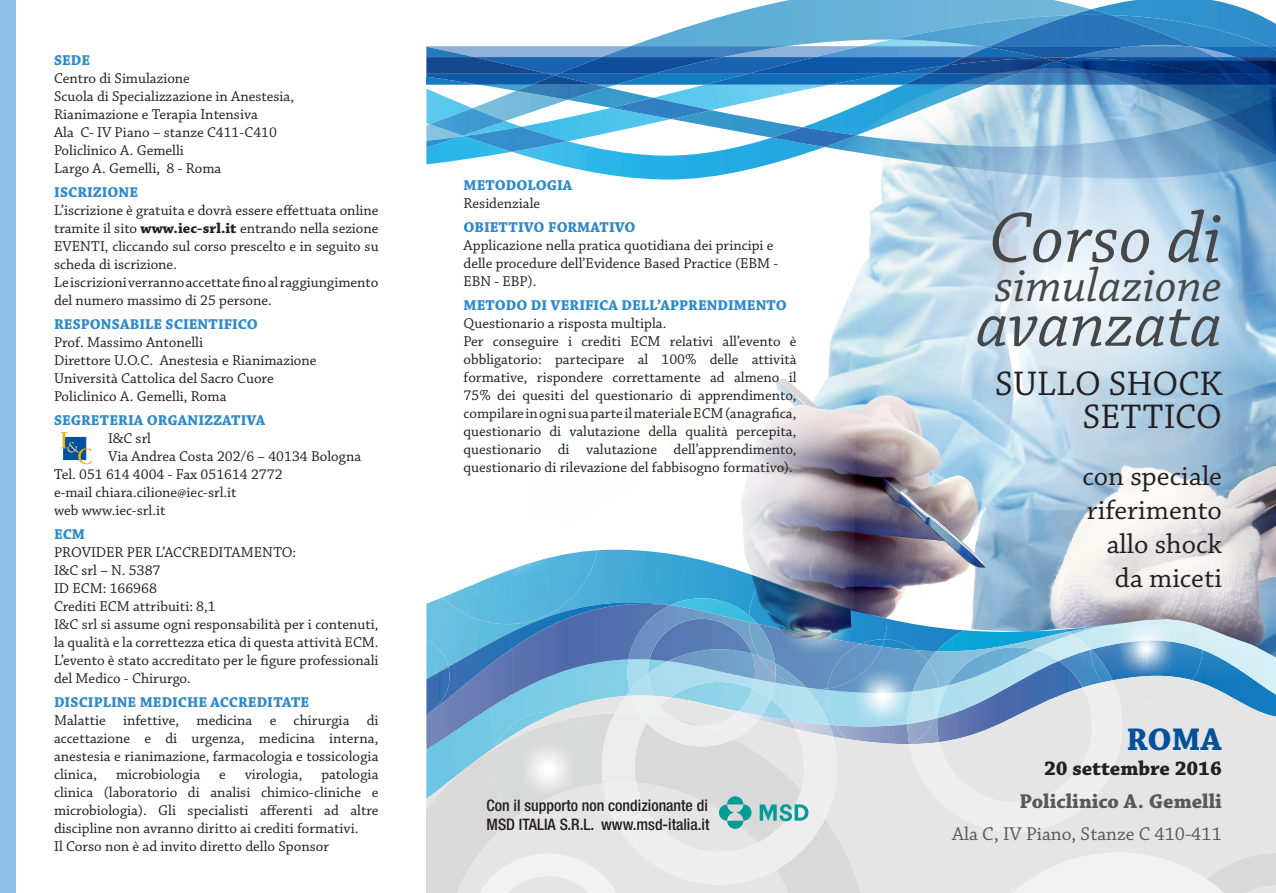
<style>
.page{position:relative;width:1276px;height:893px;background:#fff}
.page>*{position:absolute;margin:0;border:0;box-sizing:border-box;transform-origin:0 0}
.t1{font:italic 75px "Chaparral Pro";color:#464748}
.t2{font:italic 69px "Chaparral Pro";color:#464748}
.t3{font:italic 49.5px "Chaparral Pro";color:#464748}
.t4{font:35.85px/33px "Chaparral Pro";letter-spacing:.005em;color:#231f20;text-align:right}
.t5{font:700 33px "Chaparral Pro";color:#01519b}
.t6{font:28.5px "Chaparral Pro";color:#231f20}
.t7{font:700 21px "Chaparral Pro";color:#57585a}
.t8{font:700 21px "Chaparral Pro";color:#231f20}
.t9{font:19.5px "Chaparral Pro";color:#57585a}
.t10{font:500 condensed 15.9px/19.5px "Helvetica Neue";color:#231f20}
.t11{font:15px/18px "Chaparral Pro";color:#231f20;text-align:justify}
.t12{font:700 15px "Chaparral Pro";color:#2f89c9}
.s1{font-weight:700}
</style>
<div class="page">
<svg style="left:441px;top:550px;width:549px;height:54px"></svg>
<div style="left:870px;top:687px;width:406px;height:206px;background:#e4e5e4"></div>
<svg style="left:959px;top:852px;width:317px;height:41px"></svg>
<img style="left:442px;top:550px;width:155px;height:48px">
<img style="left:757px;top:551px;width:130px;height:28px">
<img style="left:749px;top:579px;width:138px;height:60px">
<img style="left:884px;top:639px;width:23px;height:8px">
<img style="left:870px;top:726px;width:37px;height:13px">
<img style="left:870px;top:693px;width:37px;height:31px">
<img style="left:870px;top:724px;width:37px;height:2px">
<img style="left:870px;top:647px;width:37px;height:46px">
<img style="left:879px;top:691px;width:28px;height:2px">
<img style="left:870px;top:739px;width:37px;height:13px">
<img style="left:870px;top:639px;width:14px;height:8px">
<img style="left:870px;top:644px;width:11px;height:44px">
<img style="left:1131px;top:681px;width:61px;height:23px">
<svg style="left:907px;top:617px;width:224px;height:215px;background:#c2d3df"></svg>
<img style="left:1102px;top:681px;width:16px;height:15px">
<svg style="left:426px;top:0;width:850px;height:178px"></svg>
<svg style="left:778px;top:68px;width:498px;height:442px"></svg>
<div style="left:990px;top:371px;width:286px;height:310px;background:#fff;opacity:.75"></div>
<div style="left:0;top:0;width:16px;height:893px;background:#8dc2e9"></div>
<svg style="left:426px;top:598px;width:444px;height:295px;background:#adc6d7"></svg>
<svg style="left:60px;top:432px;width:32px;height:32px"></svg>
<p class="t12" style="left:54px;top:52px;width:38px">SEDE</p>
<p class="t11" style="left:54px;top:70px;width:137px">Centro di Simulazione</p>
<p class="t11" style="left:54px;top:88px;width:242px">Scuola di Specializzazione in Anestesia,</p>
<p class="t11" style="left:54px;top:106px;width:205px">Rianimazione e Terapia Intensiva</p>
<p class="t11" style="left:54px;top:124px;width:224px">Ala C- IV Piano – stanze C411-C410</p>
<p class="t11" style="left:54px;top:142px;width:131px">Policlinico A. Gemelli</p>
<p class="t11" style="left:54px;top:160px;width:169px">Largo A. Gemelli, 8 - Roma</p>
<p class="t12" style="left:54px;top:184px;width:86px">ISCRIZIONE</p>
<p class="t11" style="left:54px;top:202px;width:326px">L’iscrizione è gratuita e dovrà essere effettuata online tramite il sito <span class="s1">www.iec-srl.it</span> entrando nella sezione EVENTI, cliccando sul corso prescelto e in seguito su scheda di iscrizione.</p>
<p class="t11" style="left:54px;top:274px;width:326px">Le iscrizioni verranno accettate fino al raggiungimento del numero massimo di 25 persone.</p>
<p class="t12" style="left:54px;top:316px;width:205px">RESPONSABILE SCIENTIFICO</p>
<p class="t11" style="left:54px;top:334px;width:151px">Prof. Massimo Antonelli</p>
<p class="t11" style="left:54px;top:352px;width:264px">Direttore U.O.C. Anestesia e Rianimazione</p>
<p class="t11" style="left:54px;top:370px;width:221px">Università Cattolica del Sacro Cuore</p>
<p class="t11" style="left:54px;top:388px;width:174px">Policlinico A. Gemelli, Roma</p>
<p class="t12" style="left:54px;top:412px;width:213px">SEGRETERIA ORGANIZZATIVA</p>
<p class="t11" style="left:108px;top:430px;width:45px">I&amp;C srl</p>
<p class="t11" style="left:108px;top:448px;width:255px">Via Andrea Costa 202/6 – 40134 Bologna</p>
<p class="t11" style="left:54px;top:466px;width:230px">Tel. 051 614 4004 - Fax 051614 2772</p>
<p class="t11" style="left:54px;top:484px;width:184px">e-mail chiara.cilione@iec-srl.it</p>
<p class="t11" style="left:54px;top:502px;width:113px">web www.iec-srl.it</p>
<p class="t12" style="left:54px;top:526px;width:33px">ECM</p>
<p class="t11" style="left:54px;top:544px;width:244px">PROVIDER PER L’ACCREDITAMENTO:</p>
<p class="t11" style="left:54px;top:562px;width:108px">I&amp;C srl – N. 5387</p>
<p class="t11" style="left:54px;top:580px;width:104px">ID ECM: 166968</p>
<p class="t11" style="left:54px;top:598px;width:163px">Crediti ECM attribuiti: 8,1</p>
<p class="t11" style="left:54px;top:616px;width:326px">I&amp;C srl si assume ogni responsabilità per i contenuti, la qualità e la correttezza etica di questa attività ECM.</p>
<p class="t11" style="left:54px;top:652px;width:326px">L’evento è stato accreditato per le figure professionali del Medico - Chirurgo.</p>
<p class="t12" style="left:54px;top:694px;width:257px">DISCIPLINE MEDICHE ACCREDITATE</p>
<p class="t11" style="left:54px;top:712px;width:326px">Malattie infettive, medicina e chirurgia di accettazione e di urgenza, medicina interna, anestesia e rianimazione, farmacologia e tossicologia clinica,</p>
<p class="t11" style="left:54px;top:766px;width:326px;text-indent:267px">patologia clinica (laboratorio di analisi chimico-cliniche e microbiologia). Gli specialisti afferenti ad altre discipline non avranno diritto ai crediti formativi.</p>
<p class="t11" style="left:54px;top:838px;width:276px">Il Corso non è ad invito diretto dello Sponsor</p>
<p class="t11" style="left:116px;top:766px;width:86px">microbiologia</p>
<p class="t11" style="left:219px;top:766px;width:8px">e</p>
<p class="t11" style="left:245px;top:766px;width:59px">virologia,</p>
<p class="t12" style="left:463px;top:176px;width:110px">METODOLOGIA</p>
<p class="t11" style="left:463px;top:195px;width:78px">Residenziale</p>
<p class="t12" style="left:463px;top:218px;width:173px">OBIETTIVO FORMATIVO</p>
<p class="t11" style="left:463px;top:237px;width:316px;text-align:left">Applicazione nella pratica quotidiana dei principi e delle procedure dell’Evidence Based Practice (EBM -<br>EBN - EBP).</p>
<p class="t12" style="left:463px;top:296px;width:325px">METODO DI VERIFICA DELL’APPRENDIMENTO</p>
<p class="t11" style="left:463px;top:315px;width:204px">Questionario a risposta multipla.</p>
<p class="t11" style="left:463px;top:333px;width:334px">Per conseguire i crediti ECM relativi all’evento è obbligatorio: partecipare al 100% delle attività formative, rispondere correttamente ad almeno il 75% dei quesiti del questionario di apprendimento, compilare in ogni sua parte il materiale ECM (anagrafica, questionario di valutazione della qualità percepita, questionario di valutazione dell’apprendimento, questionario di rilevazione del fabbisogno formativo).</p>
<p class="t10" style="left:486px;top:795px;width:224px">Con il supporto non condizionante di<br>MSD ITALIA S.R.L. www.msd-italia.it</p>
<p class="t1" style="left:988px;top:197px;width:235px">Corso di</p>
<p class="t3" style="left:995px;top:258px;width:229px">simulazione</p>
<p class="t2" style="left:976px;top:286px;width:247px">avanzata</p>
<p class="t4" style="left:995px;top:369px;width:228px">SULLO SHOCK<br>SETTICO</p>
<p class="t6" style="left:1082px;top:460px;width:141px">con speciale</p>
<p class="t6" style="left:1086px;top:494px;width:137px">riferimento</p>
<p class="t6" style="left:1106px;top:528px;width:117px">allo shock</p>
<p class="t6" style="left:1115px;top:562px;width:109px">da miceti</p>
<p class="t5" style="left:1126px;top:720px;width:97px">ROMA</p>
<p class="t8" style="left:1044px;top:756px;width:179px">20 settembre 2016</p>
<p class="t7" style="left:1019px;top:789px;width:204px">Policlinico A. Gemelli</p>
<p class="t9" style="left:952px;top:823px;width:271px">Ala C, IV Piano, Stanze C 410-411</p>
</div>
